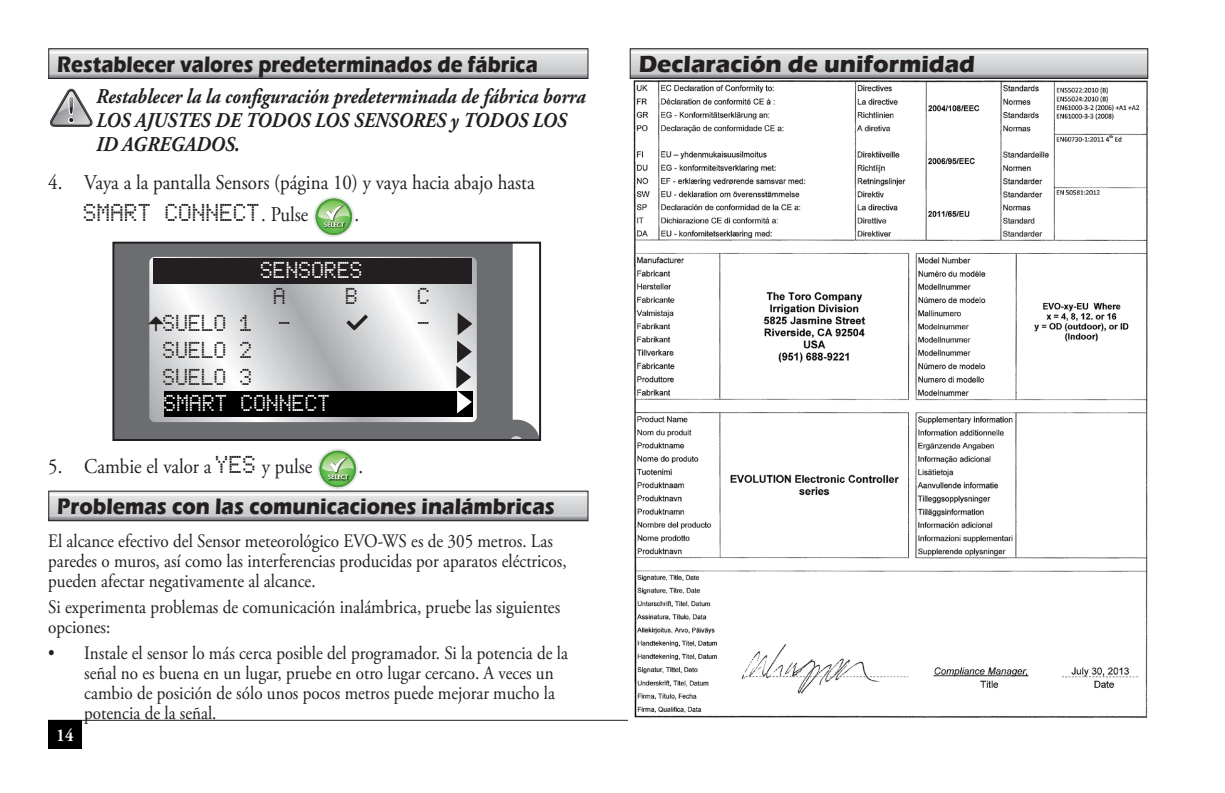
<style>
.page{position:relative;width:1225px;height:793px;background:#fff}
.page>*{position:absolute;margin:0;border:0;box-sizing:border-box;transform-origin:0 0}
.t1{font:36px "Arial Rounded MT Bold";color:#231f20}
.t2{font:29.2px "Minion Pro";color:#231f20;scale:.9 1}
.Chapter_Heading{font:700 24px "Eras ITC";color:#231f20}
.t3{font:700 23px "Eras ITC";color:#231f20;scale:.87 1}
.t4{font:700 23px "Eras ITC";color:#231f20;scale:.9 1}
.t5{font:italic 700 21px/24px "Adobe Garamond Pro";color:#231f20;scale:.9 1}
.t6{font:21px/32px "Adobe Garamond Pro";color:#231f20;scale:.9 1}
.t7{font:19.8px/27px "LED Board 7";color:#231f20;scale:.9 1}
.t8{font:19.8px "LED Board 7";color:#fff;scale:.9 1}
.t9{font:19px/20px "Adobe Garamond Pro";color:#231f20;scale:.9 1}
.t10{font:700 18px "Adobe Garamond Pro";color:#fff;scale:.9 1}
.s1{font-family:"LED Board 7"}
</style>
<div class="page">
<hr style="left:48px;top:719px;width:1104px;height:1px;background:#231f20">
<div style="left:48px;top:719px;width:34px;height:29px;background:#000"></div>
<svg style="left:50px;top:50px;width:536px;height:27px;background:#d2d3d5"></svg>
<div style="left:48px;top:48px;width:540px;height:31px;border:1px solid #231f20"></div>
<svg style="left:50px;top:88px;width:43px;height:39px"></svg>
<svg style="left:313px;top:196px;width:41px;height:41px"></svg>
<svg style="left:316px;top:198px;width:36px;height:37px"></svg>
<div style="left:315px;top:198px;width:37px;height:37px;border:2px solid #52973c;border-radius:50%"></div>
<img style="left:323px;top:227px;width:23px;height:2px">
<svg style="left:318px;top:201px;width:31px;height:26px"></svg>
<svg style="left:317px;top:448px;width:41px;height:41px"></svg>
<svg style="left:319px;top:450px;width:37px;height:37px"></svg>
<div style="left:319px;top:450px;width:37px;height:37px;border:2px solid #52973c;border-radius:50%"></div>
<img style="left:327px;top:479px;width:23px;height:2px">
<svg style="left:322px;top:453px;width:31px;height:26px"></svg>
<svg style="left:50px;top:492px;width:536px;height:27px;background:#d3d3d5"></svg>
<div style="left:48px;top:490px;width:540px;height:31px;border:1px solid #231f20"></div>
<svg style="left:115px;top:245px;width:423px;height:193px;fill:#6c6d70"></svg>
<svg style="left:149px;top:257px;width:328px;height:165px"></svg>
<svg style="left:509px;top:436px;width:14px;height:2px"></svg>
<div style="left:112px;top:242px;width:429px;height:199px;border:2px solid #231f20"></div>
<div style="left:165px;top:390px;width:308px;height:26px;background:#000"></div>
<div style="left:153px;top:258px;width:319px;height:25px;background:#231f20"></div>
<svg style="left:456px;top:312px;width:16px;height:101px;background:#8d8c8d"></svg>
<svg style="left:342px;top:310px;width:30px;height:24px"></svg>
<img style="left:629px;top:76px;width:523px;height:644px">
<svg style="left:631px;top:50px;width:515px;height:27px;background:#d1d2d4"></svg>
<div style="left:629px;top:48px;width:519px;height:31px;border:1px solid #231f20"></div>
<p class="t3" style="left:57px;top:51px;width:554px">Restablecer valores predeterminados de fábrica</p>
<h1 class="t1" style="left:65px;top:88px;width:13px">!</h1>
<p class="t5" style="left:96px;top:85px;width:545px">Restablecer la la configuración predeterminada de fábrica borra<br>LOS AJUSTES DE TODOS LOS SENSORES y TODOS LOS<br>ID AGREGADOS.</p>
<p class="t6" style="left:84px;top:167px;width:502px;text-indent:-36px">4. Vaya a la pantalla Sensors (página 10) y vaya hacia abajo hasta<br><span class="s1">SMART CONNECT</span>. Pulse</p>
<p class="t6" style="left:354px;top:199px;width:7px">.</p>
<p class="t8" style="left:261px;top:257px;width:116px">SENSORES</p>
<p class="t7" style="left:274px;top:282px;width:16px">A</p>
<p class="t7" style="left:346px;top:282px;width:16px">B</p>
<p class="t7" style="left:418px;top:282px;width:16px">C</p>
<p class="t7" style="left:164px;top:309px;width:101px">SUELO 1</p>
<p class="t7" style="left:279px;top:309px;width:16px">-</p>
<p class="t7" style="left:418px;top:309px;width:16px">-</p>
<p class="t7" style="left:164px;top:336px;width:101px">SUELO 2<br>SUELO 3</p>
<p class="t2" style="left:135px;top:331px;width:20px;rotate:-90deg">→</p>
<p class="t8" style="left:165px;top:390px;width:187px">SMART CONNECT</p>
<p class="t6" style="left:48px;top:451px;width:295px">5. Cambie el valor a <span class="s1">YES</span> y pulse</p>
<p class="t6" style="left:358px;top:451px;width:7px">.</p>
<p class="t4" style="left:57px;top:493px;width:554px">Problemas con las comunicaciones inalámbricas</p>
<p class="t9" style="left:48px;top:532px;width:577px">El alcance efectivo del Sensor meteorológico EVO-WS es de 305 metros. Las paredes o muros, así como las interferencias producidas por aparatos eléctricos, pueden afectar negativamente al alcance.</p>
<p class="t9" style="left:48px;top:598px;width:570px">Si experimenta problemas de comunicación inalámbrica, pruebe las siguientes opciones:</p>
<p class="t9" style="left:84px;top:644px;width:539px;text-indent:-36px">• Instale el sensor lo más cerca posible del programador. Si la potencia de la señal no es buena en un lugar, pruebe en otro lugar cercano. A veces un cambio de posición de sólo unos pocos metros puede mejorar mucho la potencia de la señal.</p>
<p class="t10" style="left:57px;top:724px;width:20px">14</p>
<p class="Chapter_Heading" style="left:638px;top:50px;width:338px">Declaración de uniformidad</p>
</div>
